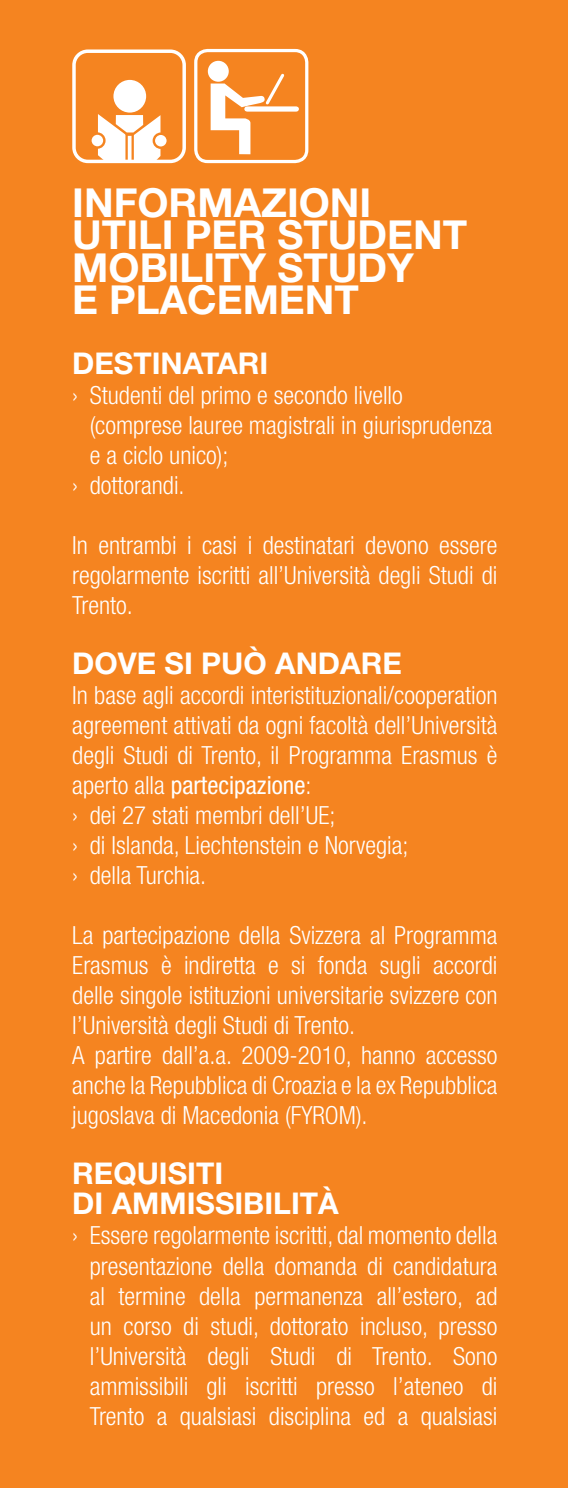
<style>
.page{position:relative;width:568px;height:1488px;background:#f58420}
.page>*{position:absolute;margin:0;border:0;box-sizing:border-box;transform-origin:0 0}
.t1{font:700 40px/32.5px "Helvetica Neue";color:#fff}
.t2{font:700 30px/30px "Helvetica Neue";color:#fff}
.t3{font:300 condensed 25px/30px "Helvetica Neue";color:#fff;text-align:justify}
.s1{font-weight:400}
</style>
<div class="page">
<div style="left:113px;top:80px;width:33px;height:33px;background:#fff;border-radius:50%"></div>
<svg style="left:90px;top:134px;width:14px;height:14px"></svg>
<div style="left:89px;top:132px;width:17px;height:17px;border:2px solid #f58420;border-radius:50%"></div>
<svg style="left:154px;top:134px;width:14px;height:14px"></svg>
<div style="left:153px;top:133px;width:16px;height:16px;border:2px solid #f58420;border-radius:50%"></div>
<svg style="left:98px;top:114px;width:62px;height:45px"></svg>
<hr style="left:125px;top:134px;width:3px;height:27px;background:#f58420">
<hr style="left:132px;top:134px;width:2px;height:27px;background:#f58420">
<div style="left:72px;top:49px;width:114px;height:114px;border:3px solid #fff;border-radius:14px"></div>
<div style="left:208px;top:61px;width:21px;height:21px;background:#fff;border-radius:50%"></div>
<div style="left:247px;top:106px;width:49px;height:6px;background:#fff"></div>
<svg style="left:211px;top:71px;width:76px;height:83px"></svg>
<div style="left:194px;top:49px;width:114px;height:114px;border:3px solid #fff;border-radius:12px"></div>
<h1 class="t1" style="left:72px;top:186px;width:396px;text-indent:215px">IONI<br>UTILI PER STUDENT<br>MOBILITY STUDY<br>E PLACEMENT</h1>
<p class="t2" style="left:72px;top:348px;width:198px">DESTINATAR I</p>
<p class="t3" style="left:72px;top:380px;width:332px">› Studenti del primo e secondo livello</p>
<p class="t3" style="left:90px;top:410px;width:404px">(comprese lauree magistrali in giurisprudenza</p>
<p class="t3" style="left:90px;top:440px;width:140px">e a ciclo unico);</p>
<p class="t3" style="left:72px;top:470px;width:114px">› dottorandi.</p>
<h1 class="t1" style="left:72px;top:186px;width:42px">INFORMAZ</h1>
<p class="t3" style="left:72px;top:530px;width:427px">In entrambi i casi i destinatari devono essere regolarmente iscritti all’Università degli Studi di Trento.</p>
<p class="t2" style="left:72px;top:648px;width:331px">DOVE SI PUÒ AN DARE</p>
<p class="t3" style="left:72px;top:680px;width:427px;text-align:left">In base agli accordi interistituzionali/cooperation agreement attivati da ogni facoltà dell’Università degli Studi di Trento, il Programma Erasmus è aperto alla <span class="s1">partecipazione</span>:<br>› dei 27 stati membri dell’UE;<br>› di Islanda, Liechtenstein e Norvegia;<br>› della Turchia.</p>
<p class="t3" style="left:72px;top:920px;width:427px;text-align:left">La partecipazione della Svizzera al Programma Erasmus è indiretta e si fonda sugli accordi delle singole istituzioni universitarie svizzere con l’Università degli Studi di Trento.<br>A partire dall’a.a. 2009-2010, hanno accesso anche la Repubblica di Croazia e la ex Repubblica jugoslava di Macedonia (FYROM).</p>
<p class="t2" style="left:72px;top:1158px;width:153px">REQUISITI<br>DI AMM</p>
<p class="t2" style="left:187px;top:1188px;width:154px">ISSIBILITÀ</p>
<p class="t3" style="left:90px;top:1220px;width:409px;text-indent:-18px">› Essere regolarmente iscritti, dal momento della presentazione della domanda di candidatura al termine della permanenza all’estero, ad un corso di studi, dottorato incluso, presso l’Università degli Studi di Trento. Sono ammissibili gli iscritti presso l’ateneo di Trento a qualsiasi disciplina ed a qualsiasi</p>
</div>
